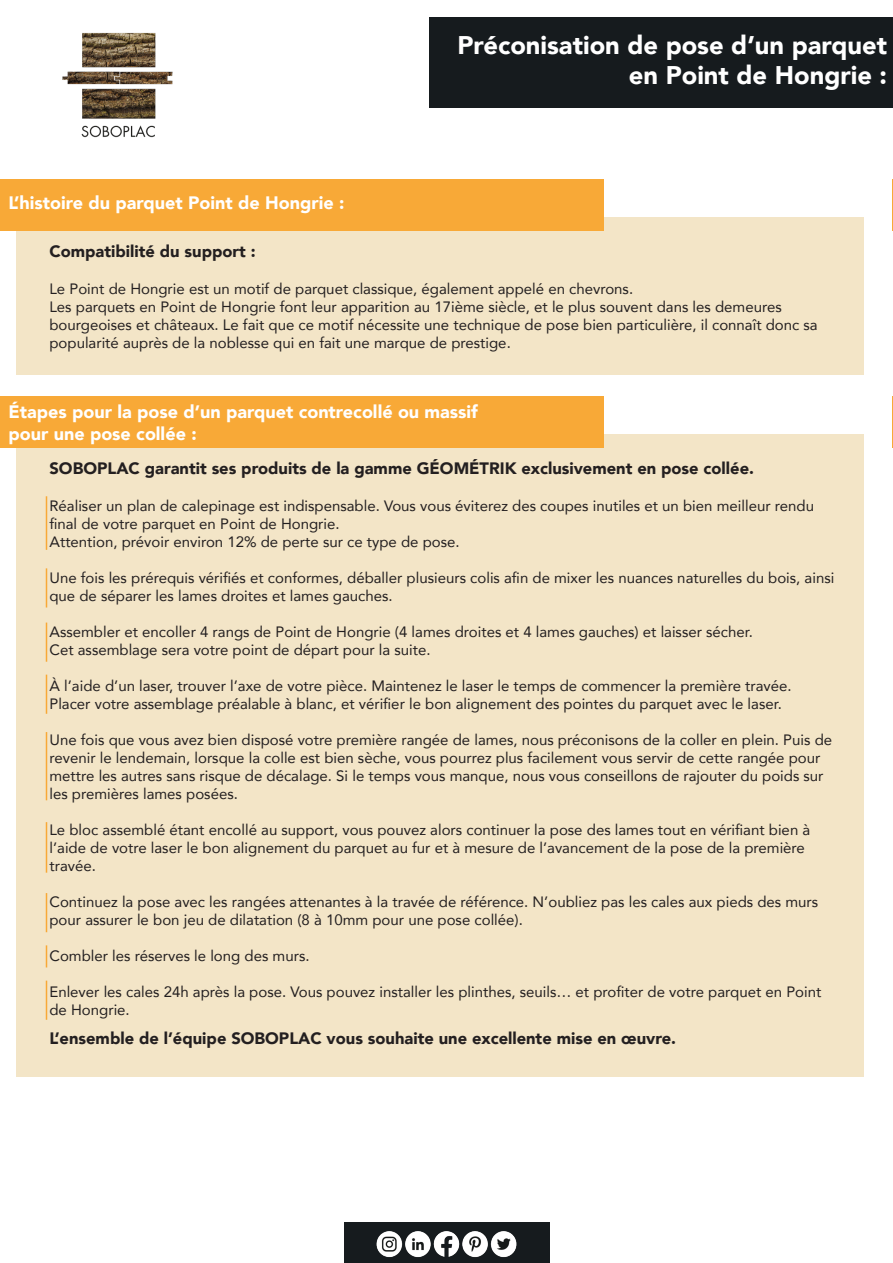
<style>
.page{position:relative;width:893px;height:1263px;background:#fff}
.page>*{position:absolute;margin:0;border:0;box-sizing:border-box;transform-origin:0 0}
.t1{font:900 36px "Avenir";color:#fff}
.t2{font:900 25.5px/30.6px "Avenir";color:#fff;text-align:right}
.t3{font:900 18px "Avenir";color:#fff}
.t4{font:900 16.5px "Avenir";color:#231f20}
.t5{font:15px/18px "Avenir";color:#231f20}
</style>
<div class="page">
<div style="left:430px;top:17px;width:463px;height:91px;background:#161b1e"></div>
<div style="left:17px;top:217px;width:847px;height:158px;background:#f3e5c7"></div>
<div style="left:0;top:179px;width:604px;height:52px;background:#f8a937"></div>
<div style="left:17px;top:434px;width:847px;height:643px;background:#f3e5c7"></div>
<div style="left:0;top:396px;width:604px;height:52px;background:#f8a937"></div>
<hr style="left:46px;top:496px;width:1px;height:54px;background:#f8a937">
<hr style="left:46px;top:732px;width:1px;height:68px;background:#f8a937">
<hr style="left:46px;top:568px;width:1px;height:39px;background:#f8a937">
<hr style="left:46px;top:622px;width:1px;height:40px;background:#f8a937">
<hr style="left:46px;top:675px;width:1px;height:39px;background:#f8a937">
<hr style="left:46px;top:893px;width:1px;height:39px;background:#f8a937">
<svg style="left:46px;top:945px;width:1px;height:22px"></svg>
<hr style="left:46px;top:822px;width:1px;height:51px;background:#f8a937">
<hr style="left:46px;top:981px;width:1px;height:39px;background:#f8a937">
<img style="left:62px;top:32px;width:111px;height:106px">
<hr style="left:892px;top:179px;width:1px;height:52px;background:#f8a937">
<hr style="left:892px;top:396px;width:1px;height:52px;background:#f8a937">
<div style="left:344px;top:1222px;width:205px;height:41px;background:#161b1e"></div>
<img style="left:376px;top:1231px;width:141px;height:27px">
<p class="t3" style="left:8px;top:187px;width:337px">L’histoire du parquet Point de Hongrie :</p>
<p class="t2" style="left:457px;top:29px;width:431px">Préconisation de pose d’un parquet en Point de Hongrie :</p>
<h1 class="t1" style="left:558px;top:44px;width:299px">O’TANTIK Atelier</h1>
<p class="t4" style="left:49px;top:237px;width:208px">Compatibilité du support :</p>
<p class="t5" style="left:49px;top:280px;width:585px">Le Point de Hongrie est un motif de parquet classique, également appelé en chevrons.</p>
<p class="t5" style="left:49px;top:298px;width:770px">Les parquets en Point de Hongrie font leur apparition au 17ième siècle, et le plus souvent dans les demeures bourgeoises et châteaux. Le fait que ce motif nécessite une technique de pose bien particulière, il connaît donc sa popularité auprès de la noblesse qui en fait une marque de prestige.</p>
<p class="t3" style="left:8px;top:396px;width:471px">Étapes pour la pose d’un parquet contrecollé ou massif</p>
<p class="t3" style="left:8px;top:418px;width:190px">pour une pose collée :</p>
<p class="t4" style="left:49px;top:454px;width:706px">SOBOPLAC garantit ses produits de la gamme GÉOMÉTRIK exclusivement en pose collée.</p>
<p class="t5" style="left:49px;top:497px;width:766px">Réaliser un plan de calepinage est indispensable. Vous vous éviterez des coupes inutiles et un bien meilleur rendu final de votre parquet en Point de Hongrie.</p>
<p class="t5" style="left:49px;top:533px;width:412px">Attention, prévoir environ 12% de perte sur ce type de pose.</p>
<p class="t5" style="left:49px;top:569px;width:786px">Une fois les prérequis vérifiés et conformes, déballer plusieurs colis afin de mixer les nuances naturelles du bois, ainsi que de séparer les lames droites et lames gauches.</p>
<p class="t5" style="left:49px;top:623px;width:705px">Assembler et encoller 4 rangs de Point de Hongrie (4 lames droites et 4 lames gauches) et laisser sécher.</p>
<p class="t5" style="left:49px;top:641px;width:383px">Cet assemblage sera votre point de départ pour la suite.</p>
<p class="t5" style="left:49px;top:677px;width:744px">À l’aide d’un laser, trouver l’axe de votre pièce. Maintenez le laser le temps de commencer la première travée.</p>
<p class="t5" style="left:49px;top:695px;width:734px">Placer votre assemblage préalable à blanc, et vérifier le bon alignement des pointes du parquet avec le laser.</p>
<p class="t5" style="left:49px;top:731px;width:784px">Une fois que vous avez bien disposé votre première rangée de lames, nous préconisons de la coller en plein. Puis de revenir le lendemain, lorsque la colle est bien sèche, vous pourrez plus facilement vous servir de cette rangée pour mettre les autres sans risque de décalage. Si le temps vous manque, nous vous conseillons de rajouter du poids sur les premières lames posées.</p>
<p class="t5" style="left:49px;top:821px;width:762px">Le bloc assemblé étant encollé au support, vous pouvez alors continuer la pose des lames tout en vérifiant bien à l’aide de votre laser le bon alignement du parquet au fur et à mesure de l’avancement de la pose de la première travée.</p>
<p class="t5" style="left:49px;top:893px;width:770px">Continuez la pose avec les rangées attenantes à la travée de référence. N’oubliez pas les cales aux pieds des murs pour assurer le bon jeu de dilatation (8 à 10mm pour une pose collée).</p>
<p class="t5" style="left:49px;top:947px;width:262px">Combler les réserves le long des murs.</p>
<p class="t5" style="left:49px;top:983px;width:773px">Enlever les cales 24h après la pose. Vous pouvez installer les plinthes, seuils… et profiter de votre parquet en Point de Hongrie.</p>
<p class="t4" style="left:49px;top:1024px;width:628px">L’ensemble de l’équipe SOBOPLAC vous souhaite une excellente mise en œuvre.</p>
</div>
